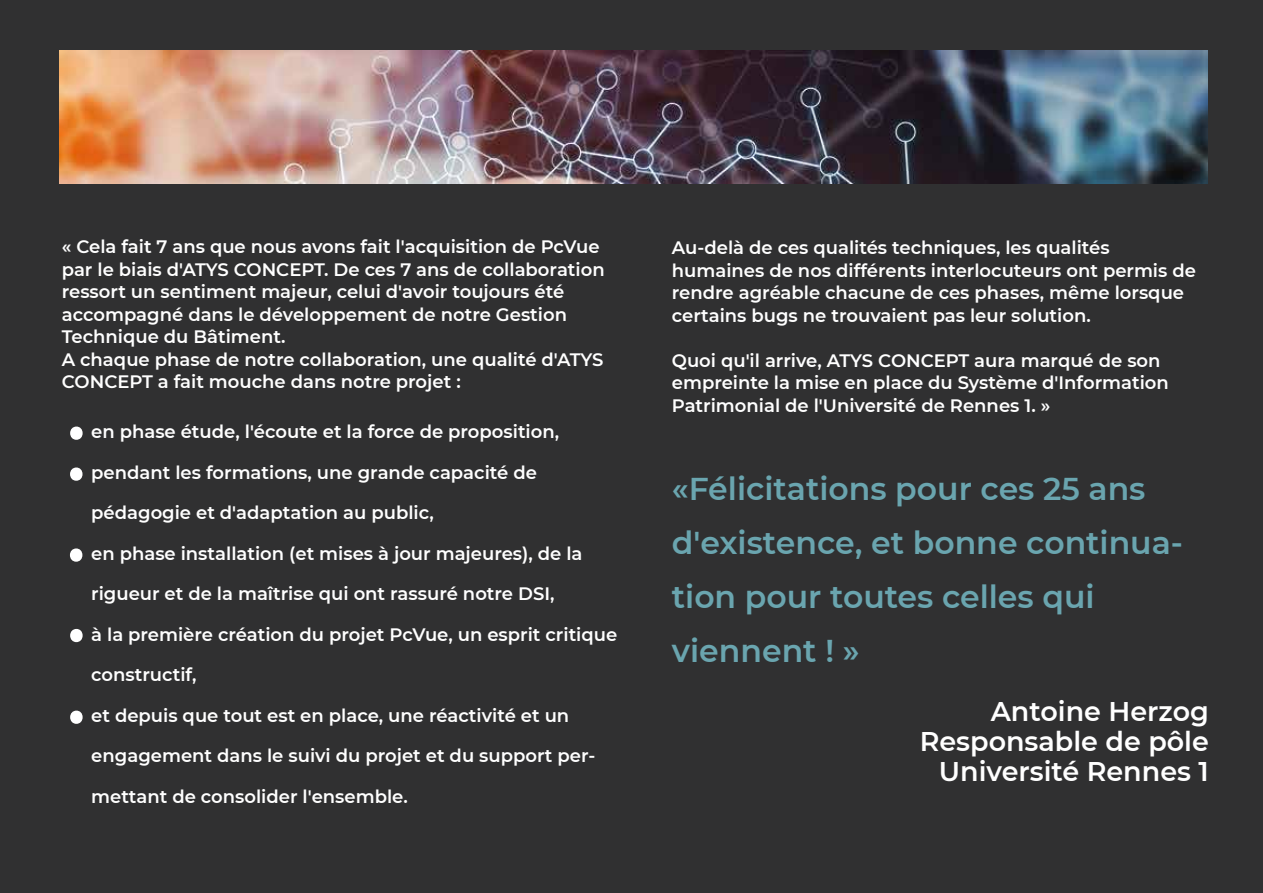
<style>
.page{position:relative;width:1263px;height:893px;background:#303031}
.page>*{position:absolute;margin:0;border:0;box-sizing:border-box;transform-origin:0 0}
.t1{font:105px/121.9px "Myriad Pro";color:#fff}
.t2{font:600 31.5px/54px "Montserrat";color:#6aa5af}
.t3{font:600 27px/30px "Montserrat";color:#fff;text-align:right}
.t4{font:600 18px/22.5px "Montserrat";color:#fff}
</style>
<div class="page">
<img style="left:60px;top:50px;width:1148px;height:134px">
<p class="t4" style="left:62px;top:235px;width:544px">« Cela fait 7 ans que nous avons fait l'acquisition de PcVue par le biais d'ATYS CONCEPT. De ces 7 ans de collaboration ressort un sentiment majeur, celui d'avoir toujours été accompagné dans le développement de notre Gestion Technique du Bâtiment.<br>A chaque phase de notre collaboration, une qualité d'ATYS CONCEPT a fait mouche dans notre projet :</p>
<h1 class="t1" style="left:64px;top:341px;width:23px">. .</h1>
<h1 class="t1" style="left:65px;top:382px;width:23px">.</h1>
<h1 class="t1" style="left:65px;top:543px;width:23px">.</h1>
<h1 class="t1" style="left:65px;top:625px;width:23px">.</h1>
<p class="t4" style="left:91px;top:420px;width:469px">en phase étude, l'écoute et la force de proposition,</p>
<p class="t4" style="left:91px;top:460px;width:447px">pendant les formations, une grande capacité de</p>
<p class="t4" style="left:91px;top:501px;width:344px">pédagogie et d'adaptation au public,</p>
<p class="t4" style="left:91px;top:541px;width:493px">en phase installation (et mises à jour majeures), de la</p>
<p class="t4" style="left:91px;top:582px;width:465px">rigueur et de la maîtrise qui ont rassuré notre DSI,</p>
<p class="t4" style="left:91px;top:622px;width:527px">à la première création du projet PcVue, un esprit critique</p>
<p class="t4" style="left:91px;top:663px;width:107px">constructif,</p>
<p class="t4" style="left:91px;top:703px;width:479px">et depuis que tout est en place, une réactivité et un</p>
<p class="t4" style="left:91px;top:744px;width:506px">engagement dans le suivi du projet et du support per-</p>
<p class="t4" style="left:91px;top:784px;width:318px">mettant de consolider l'ensemble.</p>
<p class="t4" style="left:672px;top:236px;width:526px">Au-delà de ces qualités techniques, les qualités humaines de nos différents interlocuteurs ont permis de rendre agréable chacune de ces phases, même lorsque certains bugs ne trouvaient pas leur solution.</p>
<p class="t4" style="left:672px;top:348px;width:498px">Quoi qu'il arrive, ATYS CONCEPT aura marqué de son empreinte la mise en place du Système d'Information<br>Patrimonial de l'Université de Rennes 1. »</p>
<h2 class="t2" style="left:672px;top:461px;width:513px">«Félicitations pour ces 25 ans d'existence, et bonne continua&shy;tion pour toutes celles qui viennent ! »</h2>
<h3 class="t3" style="left:920px;top:695px;width:291px">Antoine Herzog<br>Responsable de pôle<br>Université Rennes 1</h3>
</div>
